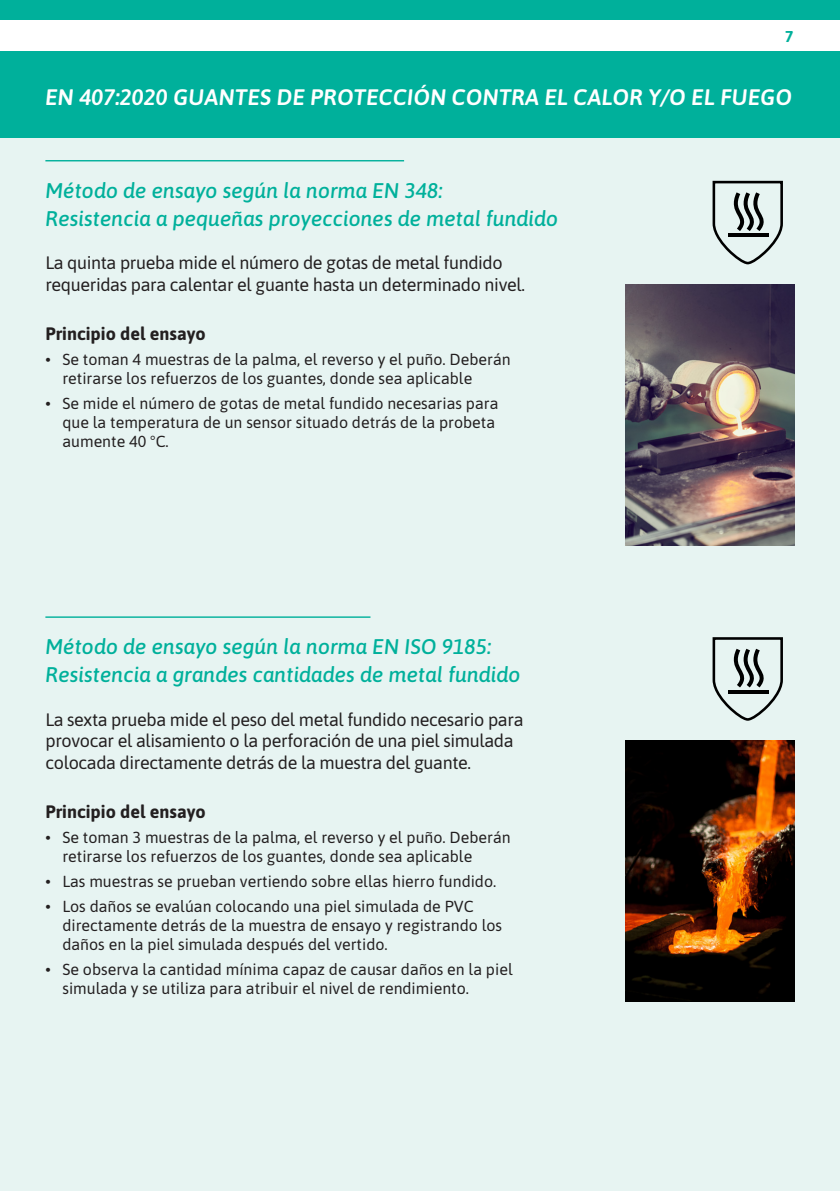
<style>
.page{position:relative;width:840px;height:1191px;background:#fff}
.page>*{position:absolute;margin:0;border:0;box-sizing:border-box;transform-origin:0 0}
.Page_title_Italic{font:italic 600 22.4px "Asap";letter-spacing:.01em;color:#fff}
.Subheadline_Italic{font:italic 500 21.2px "Asap";color:#00b09b}
.t1{font:18px/21.4px "Asap";letter-spacing:-.02em;color:#231f20}
.t2{font:700 18px "Asap";color:#231f20}
.t3{font:16px/19.2px "Asap";color:#231f20}
.t4{font:700 15.6px "Asap";color:#00b09b}
</style>
<div class="page">
<div style="left:0;top:0;width:839px;height:1110px;background:#00b09b"></div>
<div style="left:0;top:139px;width:839px;height:1052px;background:#e7f4f2"></div>
<div style="left:0;top:21px;width:839px;height:30px;background:#fff"></div>
<hr style="left:45px;top:160px;width:359px;height:1px;background:#00b09b">
<img style="left:625px;top:284px;width:169px;height:261px">
<img style="left:625px;top:740px;width:169px;height:261px">
<hr style="left:45px;top:616px;width:325px;height:2px;background:#00b09b">
<svg style="left:712px;top:180px;width:71px;height:85px"></svg>
<svg style="left:712px;top:637px;width:71px;height:84px"></svg>
<p class="t4" style="left:784px;top:26px;width:10px">7</p>
<p class="Page_title_Italic" style="left:45px;top:82px;width:747px">EN 407:2020 GUANTES DE PROTECCIÓN CONTRA EL CALOR Y/O EL FUEGO</p>
<p class="Subheadline_Italic" style="left:45px;top:176px;width:398px">Método de ensayo según la norma EN 348:</p>
<p class="Subheadline_Italic" style="left:45px;top:204px;width:514px">Resistencia a pequeñas proyecciones de metal fundido</p>
<p class="t1" style="left:45px;top:251px;width:481px">La quinta prueba mide el número de gotas de metal fundido requeridas para calentar el guante hasta un determinado nivel.</p>
<p class="t2" style="left:45px;top:321px;width:162px">Principio del ensayo</p>
<p class="t3" style="left:62px;top:348px;width:449px;text-indent:-17px">• Se toman 4 muestras de la palma, el reverso y el puño. Deberán retirarse los refuerzos de los guantes, donde sea aplicable</p>
<p class="t3" style="left:62px;top:393px;width:437px;text-indent:-17px">• Se mide el número de gotas de metal fundido necesarias para que la temperatura de un sensor situado detrás de la probeta aumente 40 °C.</p>
<p class="Subheadline_Italic" style="left:45px;top:632px;width:447px">Método de ensayo según la norma EN ISO 9185:</p>
<p class="Subheadline_Italic" style="left:45px;top:660px;width:476px">Resistencia a grandes cantidades de metal fundido</p>
<p class="t1" style="left:45px;top:708px;width:479px">La sexta prueba mide el peso del metal fundido necesario para provocar el alisamiento o la perforación de una piel simulada colocada directamente detrás de la muestra del guante.</p>
<p class="t2" style="left:45px;top:798px;width:162px">Principio del ensayo</p>
<p class="t3" style="left:62px;top:826px;width:449px;text-indent:-17px">• Se toman 3 muestras de la palma, el reverso y el puño. Deberán retirarse los refuerzos de los guantes, donde sea aplicable</p>
<p class="t3" style="left:45px;top:870px;width:452px">• Las muestras se prueban vertiendo sobre ellas hierro fundido.</p>
<p class="t3" style="left:62px;top:895px;width:441px;text-indent:-17px">• Los daños se evalúan colocando una piel simulada de PVC directamente detrás de la muestra de ensayo y registrando los daños en la piel simulada después del vertido.</p>
<p class="t3" style="left:62px;top:958px;width:451px;text-indent:-17px">• Se observa la cantidad mínima capaz de causar daños en la piel simulada y se utiliza para atribuir el nivel de rendimiento.</p>
</div>
